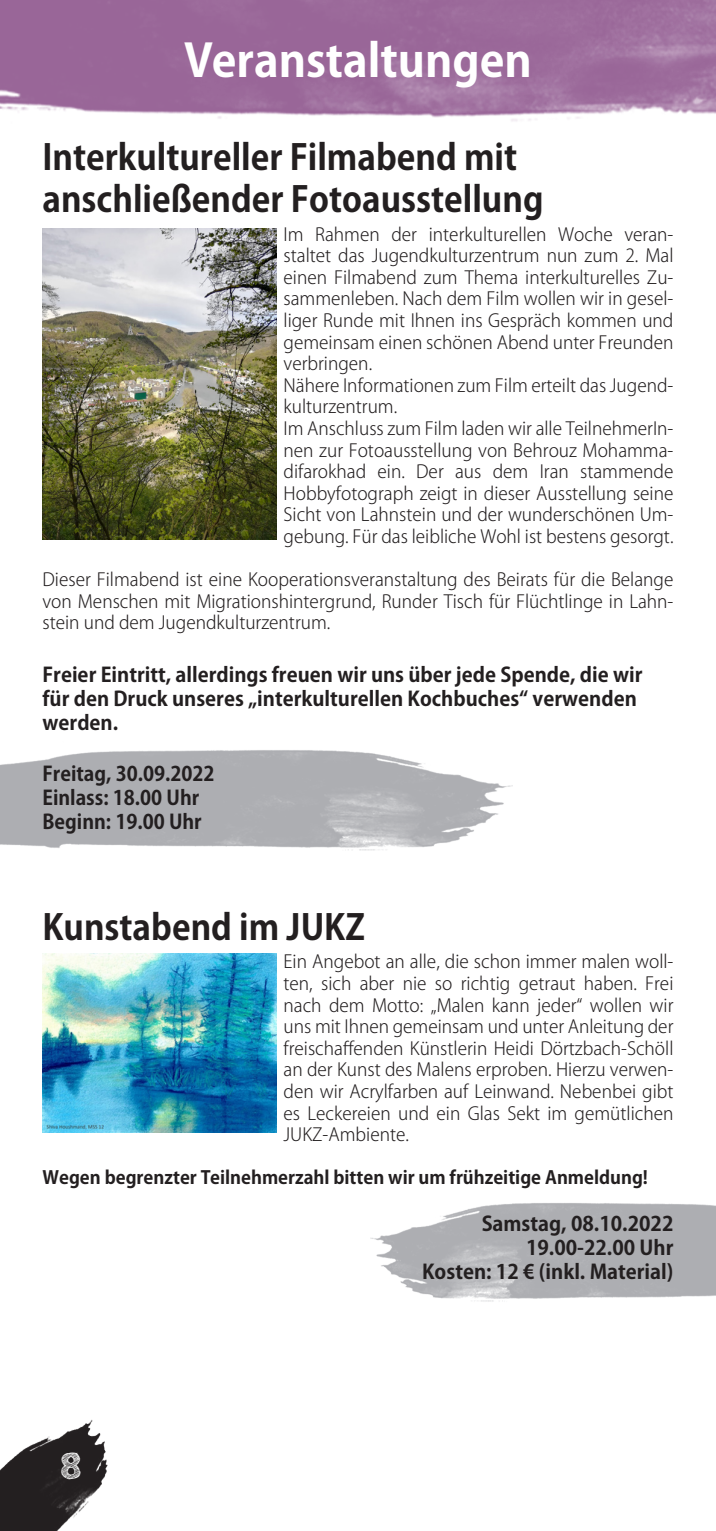
<style>
.page{position:relative;width:716px;height:1531px;background:#fff}
.page>*{position:absolute;margin:0;border:0;box-sizing:border-box;transform-origin:0 0}
.t1{font:700 45px "Koz Go Pr 6 N";color:#fff}
.t2{font:37.5px "Sketch Rockwell";color:#fff}
.t3{font:700 35px "Koz Go Pr 6 N";color:#231f20}
.t4{font:700 20px/24px "Koz Go Pr 6 N";color:#231f20}
.t5{font:300 18px/21.5px "Koz Go Pr 6 N";color:#231f20;text-align:justify}
.t6{font:700 18px "Koz Go Pr 6 N";color:#231f20}
</style>
<div class="page">
<img style="left:0;top:1420px;width:107px;height:111px">
<img style="left:43px;top:228px;width:233px;height:311px">
<img style="left:43px;top:953px;width:233px;height:179px">
<img style="left:371px;top:1203px;width:345px;height:99px">
<img style="left:0;top:0;width:716px;height:121px">
<img style="left:0;top:750px;width:512px;height:101px">
<p class="t1" style="left:184px;top:35px;width:349px">Veranstaltungen</p>
<p class="t3" style="left:43px;top:137px;width:476px">Interkultureller Filmabend mit</p>
<p class="t3" style="left:43px;top:179px;width:502px">anschließender Fotoausstellung</p>
<p class="t5" style="left:283px;top:224px;width:391px">Im Rahmen der interkulturellen Woche veran&shy;staltet das Jugendkulturzentrum nun zum 2. Mal einen Filmabend zum Thema interkulturelles Zu&shy;sammenleben. Nach dem Film wollen wir in gesel&shy;liger Runde mit Ihnen ins Gespräch kommen und gemeinsam einen schönen Abend unter Freunden verbringen.</p>
<p class="t5" style="left:283px;top:375px;width:391px">Nähere Informationen zum Film erteilt das Jugend&shy;kulturzentrum.</p>
<p class="t5" style="left:283px;top:418px;width:391px">Im Anschluss zum Film laden wir alle TeilnehmerIn&shy;nen zur Fotoausstellung von Behrouz Mohamma&shy;difarokhad ein. Der aus dem Iran stammende Hobbyfotograph zeigt in dieser Ausstellung seine Sicht von Lahnstein und der wunderschönen Um&shy;gebung. Für das leibliche Wohl ist bestens gesorgt.</p>
<p class="t5" style="left:43px;top:569px;width:632px">Dieser Filmabend ist eine Kooperationsveranstaltung des Beirats für die Belange von Menschen mit Migrationshintergrund, Runder Tisch für Flüchtlinge in Lahn&shy;stein und dem Jugendkulturzentrum.</p>
<p class="t4" style="left:43px;top:663px;width:601px">Freier Eintritt, allerdings freuen wir uns über jede Spende, die wir für den Druck unseres „interkulturellen Kochbuches“ verwenden werden.</p>
<p class="t4" style="left:43px;top:762px;width:174px">Freitag, 30.09.2022</p>
<p class="t4" style="left:43px;top:786px;width:158px">Einlass: 18.00 Uhr</p>
<p class="t4" style="left:43px;top:810px;width:161px">Beginn: 19.00 Uhr</p>
<p class="t3" style="left:43px;top:907px;width:324px">Kunstabend im JUKZ</p>
<p class="t5" style="left:283px;top:951px;width:391px">Ein Angebot an alle, die schon immer malen woll&shy;ten, sich aber nie so richtig getraut haben. Frei nach dem Motto: „Malen kann jeder“ wollen wir uns mit Ihnen gemeinsam und unter Anleitung der freischaffenden Künstlerin Heidi Dörtzbach-Schöll an der Kunst des Malens erproben. Hierzu verwen&shy;den wir Acrylfarben auf Leinwand. Nebenbei gibt es Leckereien und ein Glas Sekt im gemütlichen JUKZ-Ambiente.</p>
<p class="t6" style="left:43px;top:1167px;width:607px">Wegen begrenzter Teilnehmerzahl bitten wir um frühzeitige Anmeldung!</p>
<p class="t2" style="left:60px;top:1445px;width:23px">8</p>
<p class="t4" style="left:482px;top:1212px;width:193px">Samstag, 08.10.2022</p>
<p class="t4" style="left:526px;top:1236px;width:149px">19.00-22.00 Uhr</p>
<p class="t4" style="left:422px;top:1260px;width:253px">Kosten: 12 € (inkl. Material)</p>
</div>
